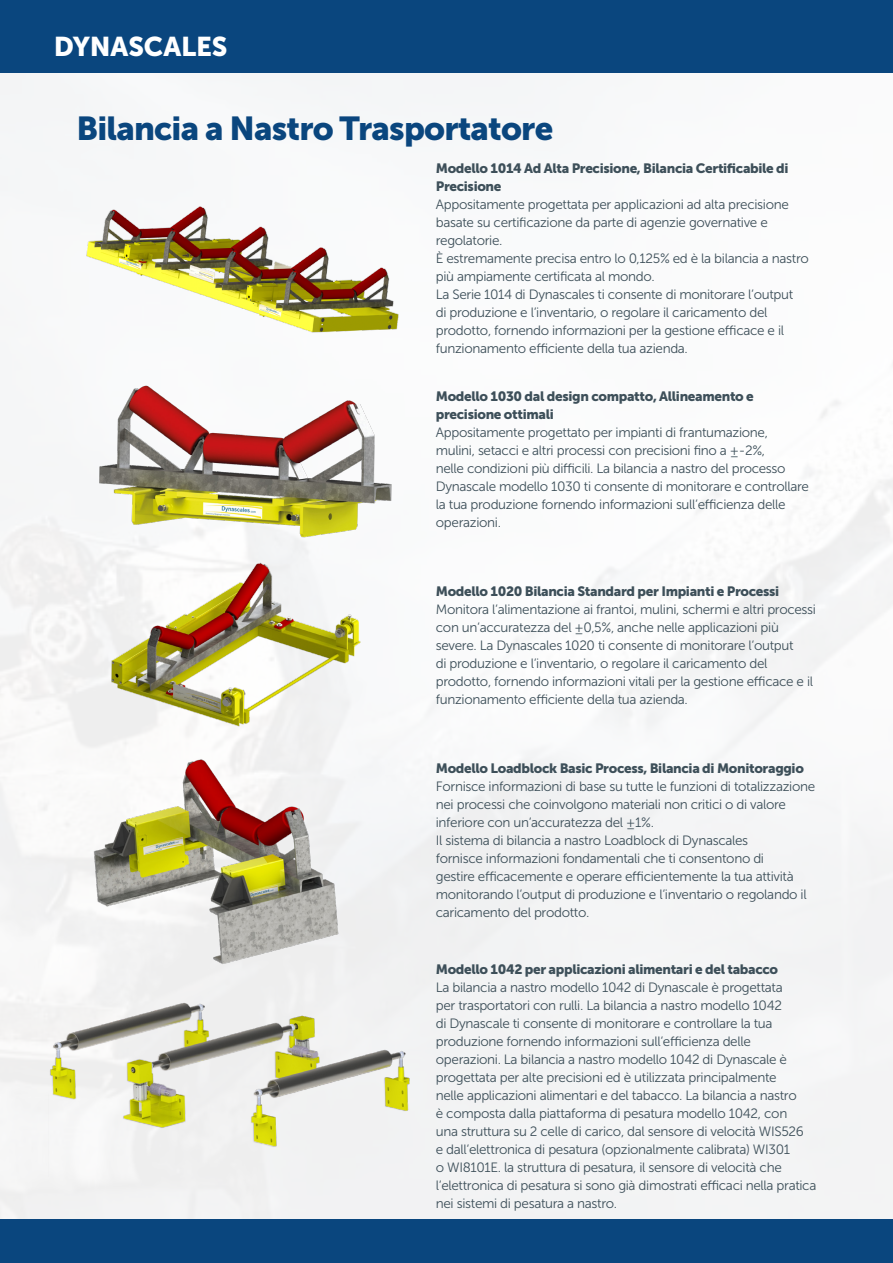
<style>
.page{position:relative;width:893px;height:1263px;background:#fff}
.page>*{position:absolute;margin:0;border:0;box-sizing:border-box;transform-origin:0 0}
.Alineastijl_1{font:33px "Museo Sans 900";letter-spacing:-.025em;color:#0a467e}
.t1{font:27px "Museo Sans 900";letter-spacing:-.005em;color:#fff}
.Body_new{font:13.5px/18px "Museo Sans 300";letter-spacing:-.025em;color:#3d4f59}
.Body_new-2{font:13.5px/18px "Museo Sans 900";letter-spacing:-.025em;color:#3d4f59}
</style>
<div class="page">
<img style="left:0;top:72px;width:893px;height:1147px">
<div style="left:0;top:0;width:893px;height:72px;background:#0a467e"></div>
<img style="left:83px;top:173px;width:321px;height:178px">
<img style="left:77px;top:371px;width:333px;height:184px">
<img style="left:70px;top:561px;width:312px;height:170px">
<img style="left:42px;top:757px;width:371px;height:208px">
<img style="left:48px;top:971px;width:365px;height:205px">
<div style="left:0;top:1219px;width:893px;height:44px;background:#0a467e"></div>
<p class="t1" style="left:54px;top:32px;width:175px">DYNASCALES</p>
<p class="Alineastijl_1" style="left:77px;top:109px;width:478px">Bilancia a Nastro Trasportatore</p>
<p class="Body_new-2" style="left:436px;top:159px;width:354px">Modello 1014 Ad Alta Precisione, Bilancia Certificabile di<br>Precisione</p>
<p class="Body_new" style="left:436px;top:195px;width:374px">Appositamente progettata per applicazioni ad alta precisione basate su certificazione da parte di agenzie governative e regolatorie.<br>È estremamente precisa entro lo 0,125% ed è la bilancia a nastro più ampiamente certificata al mondo.<br>La Serie 1014 di Dynascales ti consente di monitorare l‘output<br>di produzione e l‘inventario, o regolare il caricamento del prodotto, fornendo informazioni per la gestione efficace e il funzionamento efficiente della tua azienda.</p>
<p class="Body_new-2" style="left:436px;top:388px;width:319px">Modello 1030 dal design compatto, Allineamento e precisione ottimali</p>
<p class="Body_new" style="left:436px;top:424px;width:375px">Appositamente progettato per impianti di frantumazione, mulini, setacci e altri processi con precisioni fino a ±-2%,<br>nelle condizioni più difficili. La bilancia a nastro del processo Dynascale modello 1030 ti consente di monitorare e controllare la tua produzione fornendo informazioni sull‘efficienza delle operazioni.</p>
<p class="Body_new-2" style="left:436px;top:582px;width:345px">Modello 1020 Bilancia Standard per Impianti e Processi</p>
<p class="Body_new" style="left:436px;top:600px;width:382px">Monitora l‘alimentazione ai frantoi, mulini, schermi e altri processi con un‘accuratezza del ±0,5%, anche nelle applicazioni più severe. La Dynascales 1020 ti consente di monitorare l‘output<br>di produzione e l‘inventario, o regolare il caricamento del prodotto, fornendo informazioni vitali per la gestione efficace e il funzionamento efficiente della tua azienda.</p>
<p class="Body_new-2" style="left:436px;top:759px;width:370px">Modello Loadblock Basic Process, Bilancia di Monitoraggio</p>
<p class="Body_new" style="left:436px;top:777px;width:381px">Fornisce informazioni di base su tutte le funzioni di totalizzazione nei processi che coinvolgono materiali non critici o di valore inferiore con un‘accuratezza del ±1%.<br>Il sistema di bilancia a nastro Loadblock di Dynascales<br>fornisce informazioni fondamentali che ti consentono di<br>gestire efficacemente e operare efficientemente la tua attività monitorando l‘output di produzione e l‘inventario o regolando il caricamento del prodotto.</p>
<p class="Body_new-2" style="left:436px;top:960px;width:344px">Modello 1042 per applicazioni alimentari e del tabacco</p>
<p class="Body_new" style="left:436px;top:978px;width:382px">La bilancia a nastro modello 1042 di Dynascale è progettata<br>per trasportatori con rulli. La bilancia a nastro modello 1042<br>di Dynascale ti consente di monitorare e controllare la tua produzione fornendo informazioni sull‘efficienza delle operazioni. La bilancia a nastro modello 1042 di Dynascale è progettata per alte precisioni ed è utilizzata principalmente<br>nelle applicazioni alimentari e del tabacco. La bilancia a nastro<br>è composta dalla piattaforma di pesatura modello 1042, con<br>una struttura su 2 celle di carico, dal sensore di velocità WIS526<br>e dall‘elettronica di pesatura (opzionalmente calibrata) WI301<br>o WI8101E. la struttura di pesatura, il sensore di velocità che l‘elettronica di pesatura si sono già dimostrati efficaci nella pratica nei sistemi di pesatura a nastro.</p>
</div>
